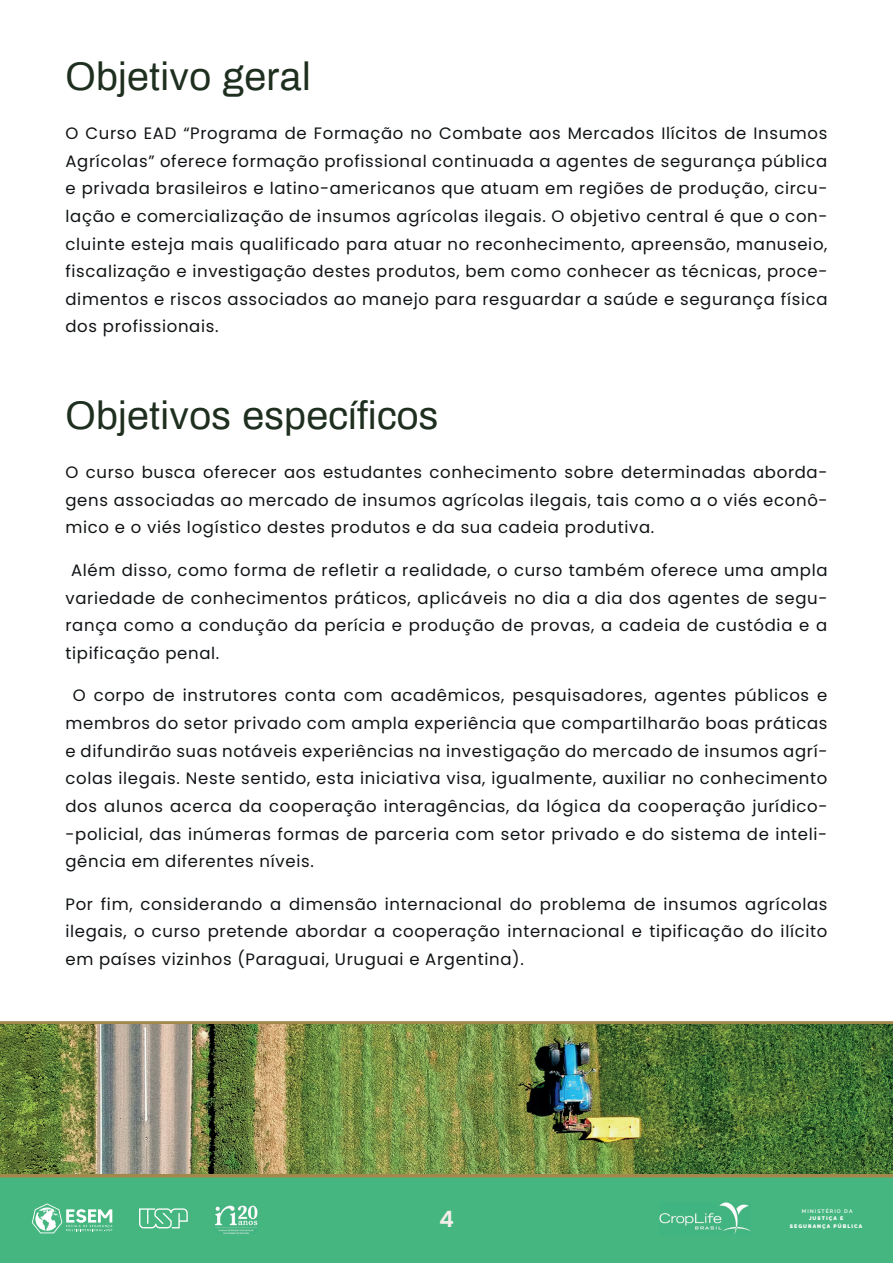
<style>
.page{position:relative;width:893px;height:1263px;background:#fff}
.page>*{position:absolute;margin:0;border:0;box-sizing:border-box;transform-origin:0 0}
.t1{font:39px "Archivo";letter-spacing:.01em;color:#1e2f1f}
.t2{font:600 22.5px "Poppins";color:#f4ede9}
.t3{font:16.5px/27.6px "Poppins";letter-spacing:.04em;color:#101315;text-align:justify}
.t4{font:900 5.25px "Rawline";letter-spacing:.2em;color:#fff}
.t5{font:600 5.25px "Rawline";letter-spacing:.2em;color:#fff}
</style>
<div class="page">
<div style="left:0;top:1174px;width:893px;height:89px;background:#46b680"></div>
<svg style="left:139px;top:1208px;width:49px;height:20px"></svg>
<img style="left:660px;top:1202px;width:90px;height:32px">
<svg style="left:32px;top:1203px;width:80px;height:30px"></svg>
<img style="left:215px;top:1206px;width:43px;height:28px">
<svg style="left:0;top:1021px;width:893px;height:4px;background:#998b51"></svg>
<div style="left:0;top:1170px;width:893px;height:7px;background:#a3884c"></div>
<img style="left:0;top:1025px;width:893px;height:149px">
<h1 class="t1" style="left:65px;top:48px;width:247px">Objetivo geral</h1>
<p class="t3" style="left:65px;top:120px;width:763px">O Curso EAD “Programa de Formação no Combate aos Mercados Ilícitos de Insumos Agrícolas” oferece formação profissional continuada a agentes de segurança pública e privada brasileiros e latino-americanos que atuam em regiões de produção, circu&shy;lação e comercialização de insumos agrícolas ilegais. O objetivo central é que o con&shy;cluinte esteja mais qualificado para atuar no reconhecimento, apreensão, manuseio, fiscalização e investigação destes produtos, bem como conhecer as técnicas, proce&shy;dimentos e riscos associados ao manejo para resguardar a saúde e segurança física dos profissionais.</p>
<h1 class="t1" style="left:65px;top:387px;width:374px">Objetivos específicos</h1>
<p class="t3" style="left:65px;top:459px;width:764px">O curso busca oferecer aos estudantes conhecimento sobre determinadas aborda&shy;gens associadas ao mercado de insumos agrícolas ilegais, tais como a o viés econô&shy;mico e o viés logístico destes produtos e da sua cadeia produtiva.</p>
<p class="t3" style="left:65px;top:556px;width:763px;text-indent:6px">Além disso, como forma de refletir a realidade, o curso também oferece uma ampla variedade de conhecimentos práticos, aplicáveis no dia a dia dos agentes de segu&shy;rança como a condução da perícia e produção de provas, a cadeia de custódia e a tipificação penal.</p>
<p class="t3" style="left:65px;top:682px;width:763px;text-indent:7px">O corpo de instrutores conta com acadêmicos, pesquisadores, agentes públicos e membros do setor privado com ampla experiência que compartilharão boas práticas e difundirão suas notáveis experiências na investigação do mercado de insumos agrí&shy;colas ilegais. Neste sentido, esta iniciativa visa, igualmente, auxiliar no conhecimento dos alunos acerca da cooperação interagências, da lógica da cooperação jurídico--policial, das inúmeras formas de parceria com setor privado e do sistema de inteli&shy;gência em diferentes níveis.</p>
<p class="t3" style="left:65px;top:890px;width:763px">Por fim, considerando a dimensão internacional do problema de insumos agrícolas ilegais, o curso pretende abordar a cooperação internacional e tipificação do ilícito em países vizinhos (Paraguai, Uruguai e Argentina).</p>
<h2 class="t2" style="left:439px;top:1206px;width:16px">4</h2>
<p class="t5" style="left:802px;top:1207px;width:52px">MINISTÉRIO DA</p>
<p class="t4" style="left:809px;top:1214px;width:36px">JUSTIÇA E</p>
<p class="t4" style="left:790px;top:1221px;width:74px">SEGURANÇA PÚBLICA</p>
</div>
